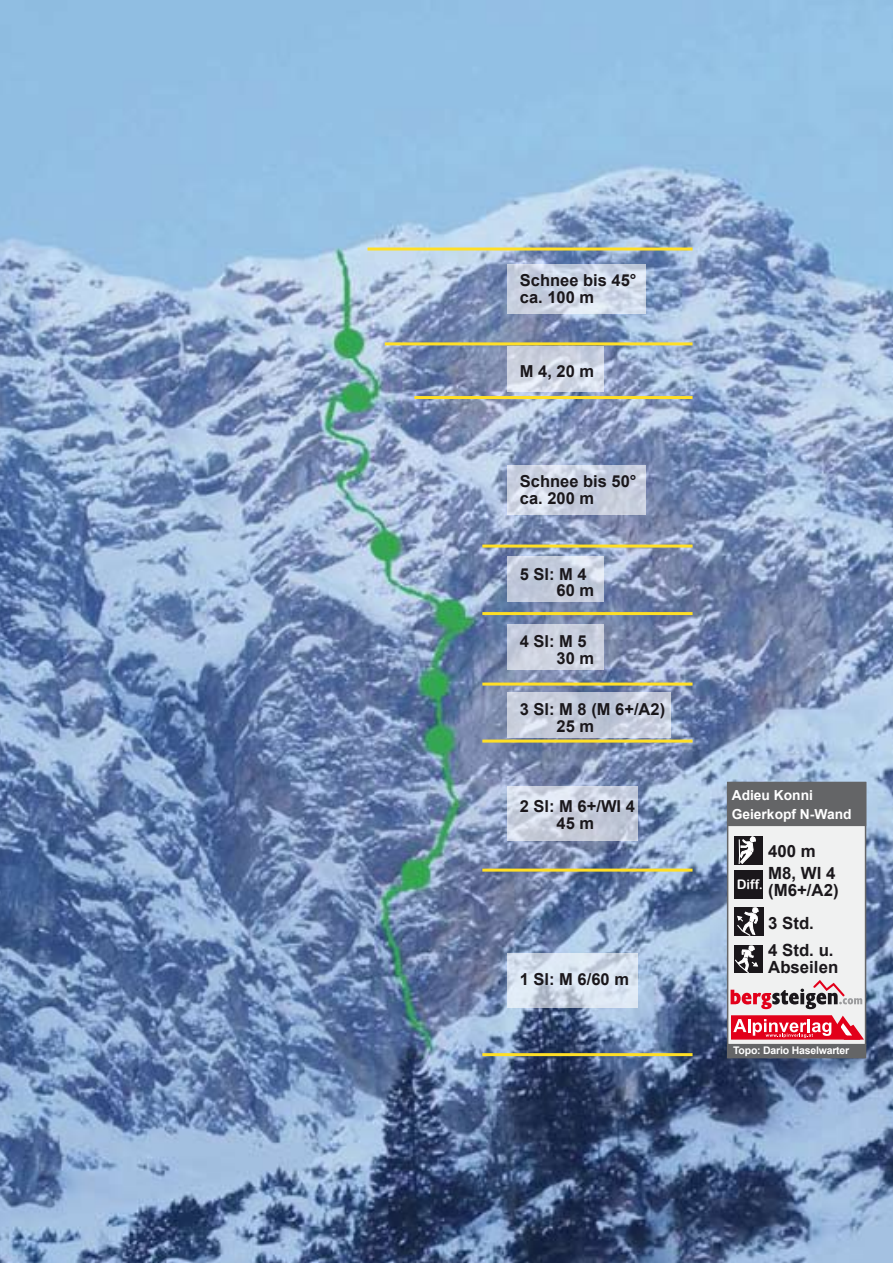
<style>
.page{position:relative;width:893px;height:1263px;background:#fff}
.page>*{position:absolute;margin:0;border:0;box-sizing:border-box;transform-origin:0 0}
.t1{font:700 16.8px/16.8px "Arial";color:#1a171b}
.t2{font:700 16.5px/16.5px "Arial";color:#1a171b}
.t3{font:700 13.8px/18.9px "Arial";color:#fff}
.t4{font:13.2px "Arial Rounded MT Bold";color:#fff}
.t5{font:700 10.5px "Arial";letter-spacing:-.02em;color:#fff}
</style>
<div class="page">
<img style="left:0;top:0;width:893px;height:1263px">
<hr style="left:482px;top:1053px;width:211px;height:3px;background:#ffdf26">
<hr style="left:482px;top:869px;width:211px;height:3px;background:#ffdf26">
<hr style="left:482px;top:740px;width:211px;height:3px;background:#ffdf26">
<hr style="left:482px;top:683px;width:211px;height:3px;background:#ffdf26">
<hr style="left:482px;top:545px;width:211px;height:3px;background:#ffdf26">
<hr style="left:414px;top:396px;width:279px;height:3px;background:#ffdf26">
<hr style="left:385px;top:342px;width:308px;height:3px;background:#ffdf26">
<hr style="left:368px;top:248px;width:325px;height:3px;background:#ffdf26">
<hr style="left:482px;top:612px;width:211px;height:3px;background:#ffdf26">
<div style="left:727px;top:782px;width:139px;height:263px;background:#f0f1f1;border:2px solid #646567"></div>
<div style="left:727px;top:782px;width:139px;height:44px;background:#646567"></div>
<div style="left:734px;top:870px;width:29px;height:28px;background:#1a171b"></div>
<div style="left:734px;top:907px;width:29px;height:29px;background:#1a171b"></div>
<svg style="left:737px;top:907px;width:22px;height:29px"></svg>
<div style="left:734px;top:945px;width:28px;height:28px;background:#1a171b"></div>
<svg style="left:735px;top:945px;width:24px;height:28px"></svg>
<div style="left:734px;top:836px;width:29px;height:28px;background:#1a171b"></div>
<svg style="left:738px;top:836px;width:18px;height:29px"></svg>
<svg style="left:730px;top:980px;width:135px;height:62px"></svg>
<div style="left:727px;top:1044px;width:139px;height:14px;background:#646567"></div>
<svg style="left:507px;top:953px;width:131px;height:54px;background:#d4dfec"></svg>
<svg style="left:507px;top:786px;width:131px;height:54px;background:#ccd2e0"></svg>
<svg style="left:507px;top:692px;width:163px;height:46px;background:#c6cddc"></svg>
<svg style="left:507px;top:624px;width:97px;height:46px;background:#cad0df"></svg>
<svg style="left:507px;top:556px;width:97px;height:46px;background:#c5cddd"></svg>
<svg style="left:507px;top:346px;width:97px;height:46px;background:#d0d6e4"></svg>
<svg style="left:507px;top:465px;width:138px;height:49px;background:#ccd2e2"></svg>
<svg style="left:507px;top:264px;width:138px;height:50px;background:#ced7e6"></svg>
<p class="t2" style="left:520px;top:273px;width:118px">Schnee bis 45° ca. 100 m</p>
<p class="t2" style="left:520px;top:363px;width:76px">M 4, 20 m</p>
<p class="t2" style="left:520px;top:474px;width:118px">Schnee bis 50° ca. 200 m</p>
<p class="t2" style="left:557px;top:566px;width:39px;text-indent:-37px">5 Sl: M 4<br>60 m</p>
<p class="t2" style="left:557px;top:633px;width:39px;text-indent:-37px">4 Sl: M 5<br>30 m</p>
<p class="t2" style="left:557px;top:702px;width:110px;text-indent:-37px">3 Sl: M 8 (M 6+/A2)<br>25 m</p>
<p class="t2" style="left:520px;top:798px;width:117px;text-align:center">2 Sl: M 6+/WI 4<br>45 m</p>
<p class="t2" style="left:520px;top:972px;width:111px">1 Sl: M 6/60 m</p>
<p class="t3" style="left:732px;top:786px;width:121px">Adieu Konni<br>Geierkopf N-Wand</p>
<p class="t1" style="left:768px;top:843px;width:49px">400 m</p>
<p class="t1" style="left:768px;top:865px;width:72px">M8, WI 4 (M6+/A2)</p>
<p class="t1" style="left:768px;top:910px;width:67px;line-height:26.8px">3 Std.<br>4 Std. u.</p>
<p class="t1" style="left:768px;top:959px;width:72px">Abseilen</p>
<p class="t4" style="left:737px;top:877px;width:28px">Diff.</p>
<p class="t5" style="left:733px;top:1043px;width:118px">Topo: Dario Haselwarter</p>
</div>
